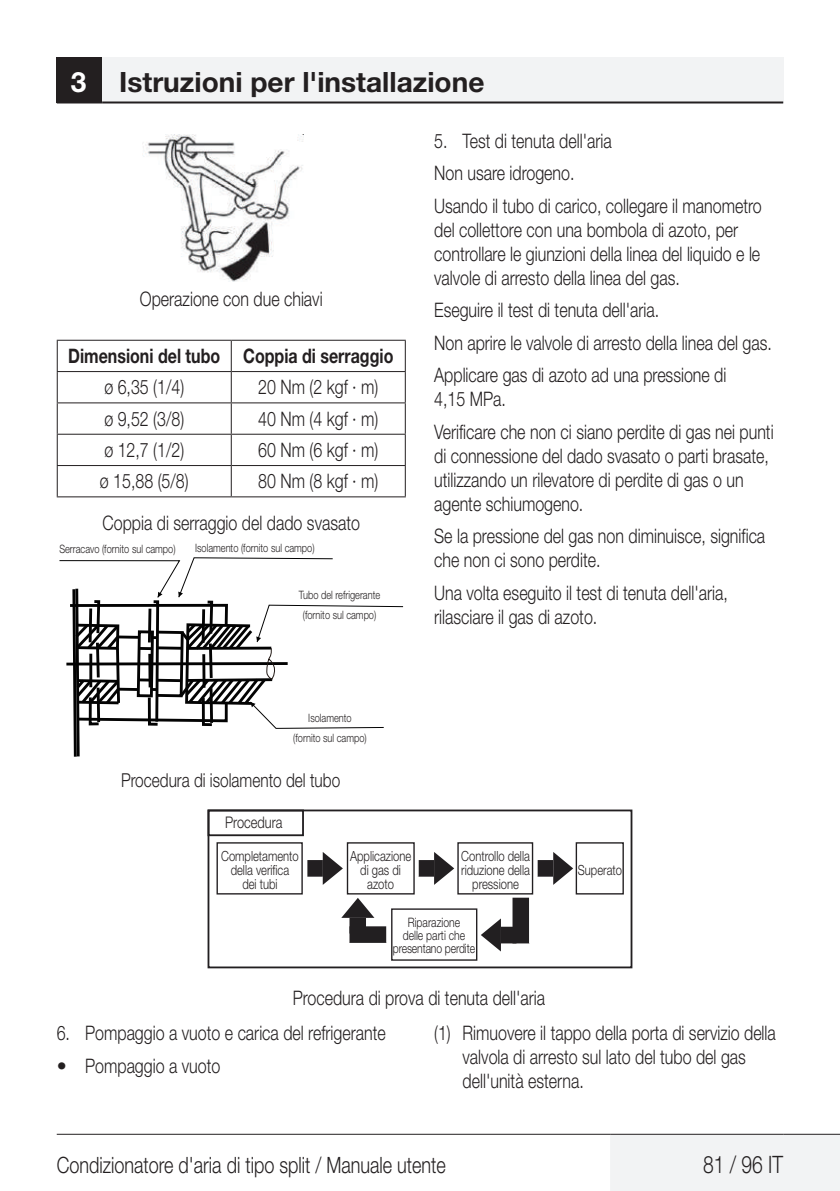
<style>
.page{position:relative;width:840px;height:1191px;background:#fff}
.page>*{position:absolute;margin:0;border:0;box-sizing:border-box;transform-origin:0 0}
.t1{font:700 28px "Helvetica Neue LT Pro";color:#231f20}
.t2{font:300 24px "Helvetica Neue LT Pro";color:#231f20;scale:.8 1}
.t3{font:300 22.4px "Helvetica Neue LT Pro";color:#231f20;scale:.8 1}
.t4{font:300 20px/24px "Helvetica Neue LT Pro";color:#231f20;scale:.8 1}
.t5{font:700 20px "Helvetica Neue LT Pro";color:#231f20;scale:.8 1}
.t6{font:300 20px "Helvetica Neue LT Pro";color:#231f20}
.t7{font:300 19.2px "Helvetica Neue LT Pro";color:#231f20;scale:.8 1}
.t8{font:300 16px "Helvetica Neue LT Pro";color:#231f20;scale:.8 1}
.t9{font:300 14px/14px "Helvetica Neue LT Pro";color:#231f20;text-align:center;scale:.8 1}
.t10{font:300 13px/13px "Helvetica Neue LT Pro";color:#231f20;text-align:center;scale:.8 1}
.t11{font:300 11.6px "Helvetica Neue LT Pro";color:#231f20;scale:.8 1}
.s1{color:#fff}
</style>
<div class="page">
<div style="left:57px;top:57px;width:45px;height:45px;background:#231f20"></div>
<div style="left:102px;top:57px;width:680px;height:45px;background:#f2f3f4"></div>
<hr style="left:57px;top:101px;width:45px;height:2px;background:#231f20">
<hr style="left:102px;top:101px;width:680px;height:2px;background:#231f20">
<div style="left:609px;top:1134px;width:230px;height:57px;background:#f2f3f4"></div>
<hr style="left:57px;top:1133px;width:552px;height:1px;background:#231f20">
<hr style="left:609px;top:1133px;width:173px;height:1px;background:#231f20">
<hr style="left:782px;top:1133px;width:57px;height:1px;background:#231f20">
<img style="left:143px;top:134px;width:160px;height:148px">
<hr style="left:231px;top:341px;width:1px;height:30px;background:#231f20">
<hr style="left:404px;top:341px;width:1px;height:30px;background:#231f20">
<hr style="left:57px;top:371px;width:174px;height:1px;background:#231f20">
<hr style="left:57px;top:372px;width:1px;height:30px;background:#231f20">
<hr style="left:231px;top:371px;width:174px;height:1px;background:#231f20">
<hr style="left:231px;top:372px;width:1px;height:30px;background:#231f20">
<hr style="left:404px;top:372px;width:1px;height:30px;background:#231f20">
<hr style="left:57px;top:402px;width:174px;height:1px;background:#231f20">
<hr style="left:57px;top:403px;width:1px;height:31px;background:#231f20">
<hr style="left:231px;top:402px;width:174px;height:1px;background:#231f20">
<hr style="left:231px;top:403px;width:1px;height:31px;background:#231f20">
<hr style="left:404px;top:403px;width:1px;height:31px;background:#231f20">
<hr style="left:57px;top:434px;width:174px;height:1px;background:#231f20">
<hr style="left:57px;top:435px;width:1px;height:30px;background:#231f20">
<hr style="left:231px;top:434px;width:174px;height:1px;background:#231f20">
<hr style="left:231px;top:435px;width:1px;height:30px;background:#231f20">
<hr style="left:404px;top:435px;width:1px;height:30px;background:#231f20">
<hr style="left:57px;top:465px;width:174px;height:1px;background:#231f20">
<hr style="left:57px;top:466px;width:1px;height:30px;background:#231f20">
<hr style="left:231px;top:465px;width:174px;height:1px;background:#231f20">
<hr style="left:231px;top:466px;width:1px;height:30px;background:#231f20">
<hr style="left:404px;top:466px;width:1px;height:30px;background:#231f20">
<hr style="left:57px;top:496px;width:174px;height:1px;background:#231f20">
<hr style="left:231px;top:496px;width:174px;height:1px;background:#231f20">
<hr style="left:57px;top:341px;width:1px;height:30px;background:#231f20">
<hr style="left:57px;top:340px;width:174px;height:1px;background:#231f20">
<hr style="left:231px;top:340px;width:174px;height:1px;background:#231f20">
<svg style="left:59px;top:557px;width:344px;height:200px"></svg>
<div style="left:216px;top:842px;width:86px;height:52px;border:1px solid #221f21"></div>
<div style="left:391px;top:908px;width:86px;height:52px;border:1px solid #221f21"></div>
<svg style="left:307px;top:852px;width:36px;height:33px"></svg>
<div style="left:457px;top:842px;width:76px;height:52px;border:1px solid #221f21"></div>
<svg style="left:537px;top:852px;width:36px;height:33px"></svg>
<svg style="left:481px;top:897px;width:47px;height:54px"></svg>
<svg style="left:341px;top:898px;width:45px;height:45px"></svg>
<svg style="left:418px;top:852px;width:36px;height:33px"></svg>
<div style="left:346px;top:842px;width:68px;height:52px;border:1px solid #221f21"></div>
<div style="left:575px;top:842px;width:48px;height:52px;border:1px solid #221f21"></div>
<div style="left:207px;top:809px;width:425px;height:159px;border:2px solid #221f21"></div>
<div style="left:207px;top:809px;width:97px;height:27px;border:2px solid #221f21"></div>
<h1 class="t1" style="left:71px;top:64px;width:415px"><span class="s1">3</span> Istruzioni per l'installazione</h1>
<p class="t4" style="left:140px;top:287px;width:230px">Operazione con due chiavi</p>
<p class="t5" style="left:68px;top:343px;width:408px">Dimensioni del tubo Coppia di serraggio</p>
<p class="t4" style="left:104px;top:375px;width:101px">ø 6,35 (1/4)</p>
<p class="t4" style="left:258px;top:375px;width:152px">20 Nm (2 kgf ∙ m)</p>
<p class="t4" style="left:104px;top:406px;width:101px">ø 9,52 (3/8)</p>
<p class="t4" style="left:258px;top:406px;width:152px">40 Nm (4 kgf ∙ m)</p>
<p class="t4" style="left:104px;top:437px;width:101px">ø 12,7 (1/2)</p>
<p class="t4" style="left:258px;top:437px;width:152px">60 Nm (6 kgf ∙ m)</p>
<p class="t4" style="left:100px;top:469px;width:112px">ø 15,88 (5/8)</p>
<p class="t4" style="left:102px;top:460px;width:346px;line-height:41.6px;text-indent:156px">80 Nm (8 kgf ∙ m)<br>Coppia di serraggio del dado svasato</p>
<p class="t11" style="left:59px;top:541px;width:147px">Serracavo (fornito sul campo)</p>
<p class="t11" style="left:195px;top:541px;width:151px">Isolamento (fornito sul campo)</p>
<p class="t11" style="left:299px;top:587px;width:103px">Tubo del refrigerante</p>
<p class="t11" style="left:302px;top:608px;width:93px">(fornito sul campo)</p>
<p class="t11" style="left:308px;top:710px;width:56px">Isolamento</p>
<p class="t11" style="left:293px;top:731px;width:93px">(fornito sul campo)</p>
<p class="t7" style="left:121px;top:768px;width:275px">Procedura di isolamento del tubo</p>
<p class="t4" style="left:434px;top:124px;width:411px;line-height:32.6px">5. Test di tenuta dell'aria<br>Non usare idrogeno.<br>Usando il tubo di carico, collegare il manometro</p>
<p class="t4" style="left:434px;top:217px;width:409px">del collettore con una bombola di azoto, per controllare le giunzioni della linea del liquido e le valvole di arresto della linea del gas.</p>
<p class="t4" style="left:434px;top:293px;width:423px;line-height:32.6px">Eseguire il test di tenuta dell'aria.<br>Non aprire le valvole di arresto della linea del gas.<br>Applicare gas di azoto ad una pressione di</p>
<p class="t4" style="left:434px;top:382px;width:425px;line-height:32.6px">4,15 MPa.<br>Verificare che non ci siano perdite di gas nei punti</p>
<p class="t4" style="left:434px;top:443px;width:419px">di connessione del dado svasato o parti brasate, utilizzando un rilevatore di perdite di gas o un agente schiumogeno.</p>
<p class="t4" style="left:434px;top:524px;width:415px">Se la pressione del gas non diminuisce, significa che non ci sono perdite.</p>
<p class="t4" style="left:434px;top:580px;width:368px">Una volta eseguito il test di tenuta dell'aria, rilasciare il gas di azoto.</p>
<p class="t8" style="left:225px;top:812px;width:73px">Procedura</p>
<p class="t9" style="left:221px;top:848px;width:98px">Completamento della verifica<br>dei tubi</p>
<p class="t9" style="left:350px;top:848px;width:78px">Applicazione di gas di azoto</p>
<p class="t10" style="left:392px;top:915px;width:104px">Riparazione<br>delle parti che presentano perdite</p>
<p class="t9" style="left:461px;top:848px;width:87px">Controllo della riduzione della pressione</p>
<p class="t4" style="left:292px;top:985px;width:317px">Procedura di prova di tenuta dell'aria</p>
<p class="t9" style="left:577px;top:862px;width:57px">Superato</p>
<p class="t4" style="left:57px;top:1020px;width:412px">6. Pompaggio a vuoto e carica del refrigerante</p>
<p class="t6" style="left:57px;top:1053px;width:165px">• Pompaggio a vuoto</p>
<p class="t4" style="left:462px;top:1020px;width:393px;text-indent:-28px">(1) Rimuovere il tappo della porta di servizio della valvola di arresto sul lato del tubo del gas dell'unità esterna.</p>
<p class="t3" style="left:57px;top:1150px;width:487px">Condizionatore d'aria di tipo split / Manuale utente</p>
<p class="t2" style="left:702px;top:1150px;width:102px">81 / 96 IT</p>
</div>
